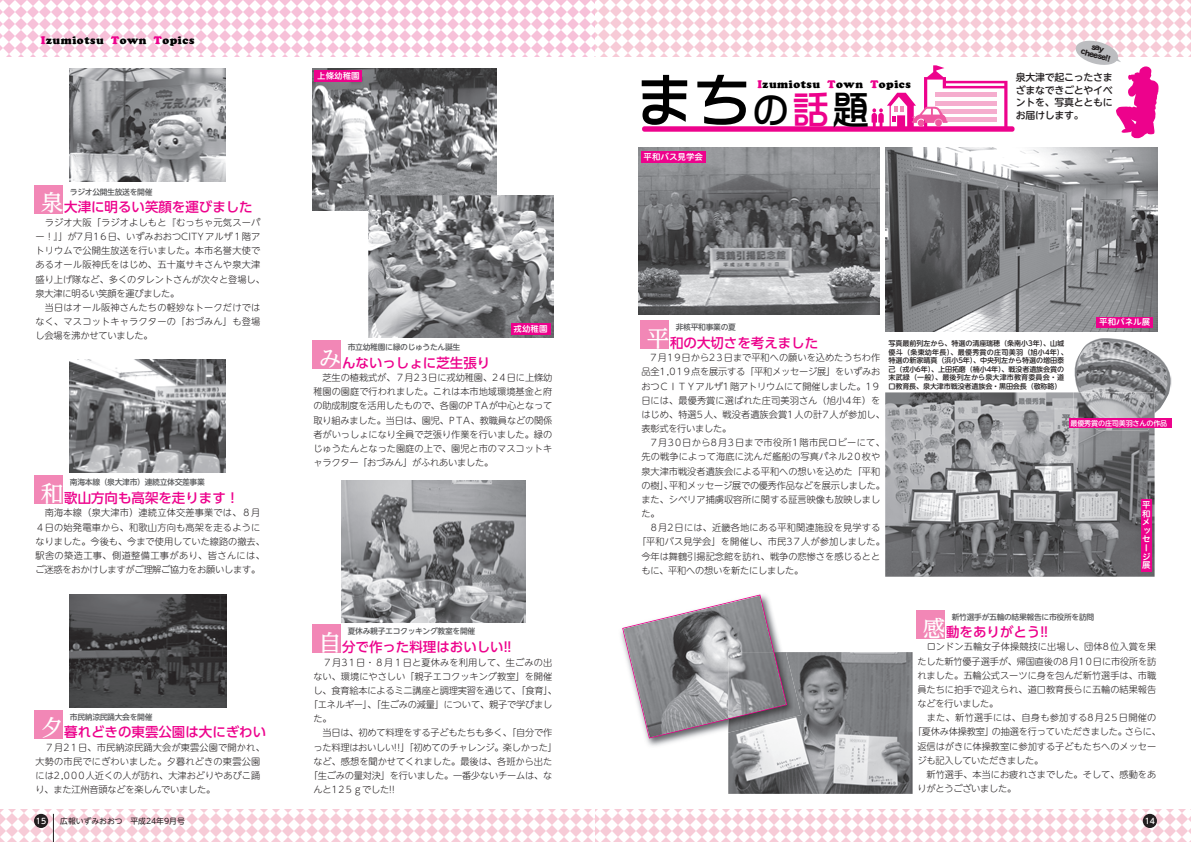
<style>
.page{position:relative;width:1191px;height:842px;background:#fff}
.page>*{position:absolute;margin:0;border:0;box-sizing:border-box;transform-origin:0 0}
.t1{font:62px "DFPPOP Mix CID W5";color:#000}
.t2{font:500 13.5px "UD Shin Go Pro";color:#ed028c}
.t3{font:900 11.3px "Cooper";letter-spacing:.05em;color:#000}
.t4{font:500 9.9px/12.8px "UD Shin M Go Pro";letter-spacing:-.025em;color:#231f20;text-align:justify}
.t5{font:300 9.2px/14.2px "UD Shin M Go Pro";letter-spacing:-.005em;color:#231f20;text-align:justify}
.t6{font:300 9.2px/14.2px "UD Shin M Go Pro";letter-spacing:.015em;color:#231f20}
.t7{font:300 9.2px "UD Shin M Go Pro";letter-spacing:-.025em;color:#231f20}
.t8{font:300 9.2px "UD Shin M Go Pro";letter-spacing:.025em;color:#231f20}
.t9{font:8.5px/8.5px "Hiragino UD Sans R Std N W6";color:#fff;text-align:justify}
.t10{font:500 7.8px "UD Shin M Go Pro";letter-spacing:-.04em;color:#57585a}
.t11{font:7.8px "UD Shin M Go Pro";color:#231f20}
.t12{font:500 7.8px "UD Shin M Go Pro";color:#fff}
.t13{font:500 7.1px/8.5px "UD Shin M Go Pro";letter-spacing:-.015em;color:#231f20}
.t14{font:500 7.1px "UD Shin M Go Pro";letter-spacing:-.025em;color:#fff}
.t15{font:7.1px/7.4px "Hira Kaku Std W8";color:#231f20;text-align:center}
.s1{color:#ed028c}
.s2{font-family:"UD Reimin Pro";font-size:22.7px;color:#fff}
.s3{font-size:40px}
.s4{font-size:40px;color:#ed028c}
</style>
<div class="page">
<svg style="left:595px;top:809px;width:596px;height:1px"></svg>
<svg style="left:595px;top:810px;width:596px;height:32px"></svg>
<svg style="left:595px;top:0;width:596px;height:57px"></svg>
<div style="left:1142px;top:814px;width:15px;height:14px;background:#231f20;border-radius:50%"></div>
<svg style="left:642px;top:65px;width:373px;height:67px"></svg>
<svg style="left:1074px;top:39px;width:84px;height:100px"></svg>
<div style="left:640px;top:320px;width:28px;height:29px;background:#f287b6"></div>
<img style="left:885px;top:148px;width:272px;height:184px">
<img style="left:885px;top:392px;width:269px;height:185px">
<img style="left:638px;top:148px;width:241px;height:167px">
<img style="left:1074px;top:338px;width:97px;height:80px">
<img style="left:1073px;top:392px;width:81px;height:38px">
<div style="left:641px;top:152px;width:64px;height:11px;background:#ed028c"></div>
<div style="left:1096px;top:317px;width:57px;height:11px;background:#ed028c"></div>
<div style="left:1141px;top:499px;width:10px;height:72px;background:#ed028c"></div>
<div style="left:1069px;top:418px;width:102px;height:10px;background:#ed028c"></div>
<div style="left:916px;top:610px;width:28px;height:29px;background:#f287b6"></div>
<img style="left:728px;top:652px;width:184px;height:142px">
<img style="left:621px;top:631px;width:165px;height:121px">
<img style="left:787px;top:652px;width:14px;height:81px">
<svg style="left:622px;top:594px;width:165px;height:145px"></svg>
<img style="left:623px;top:595px;width:150px;height:142px">
<img style="left:728px;top:652px;width:58px;height:66px">
<svg style="left:0;top:809px;width:592px;height:1px"></svg>
<svg style="left:0;top:810px;width:595px;height:32px"></svg>
<div style="left:34px;top:814px;width:14px;height:14px;background:#231f20;border-radius:50%"></div>
<svg style="left:53px;top:814px;width:1px;height:28px"></svg>
<svg style="left:0;top:0;width:595px;height:57px"></svg>
<div style="left:312px;top:340px;width:29px;height:29px;background:#f287b6"></div>
<img style="left:312px;top:68px;width:185px;height:128px">
<img style="left:312px;top:196px;width:57px;height:14px">
<img style="left:369px;top:196px;width:184px;height:142px">
<div style="left:34px;top:185px;width:29px;height:29px;background:#f287b6"></div>
<img style="left:70px;top:68px;width:156px;height:114px">
<div style="left:34px;top:710px;width:29px;height:28px;background:#f287b6"></div>
<img style="left:70px;top:594px;width:156px;height:114px">
<div style="left:312px;top:625px;width:29px;height:28px;background:#f287b6"></div>
<img style="left:341px;top:480px;width:185px;height:142px">
<div style="left:34px;top:476px;width:29px;height:28px;background:#f287b6"></div>
<img style="left:70px;top:360px;width:156px;height:113px">
<div style="left:314px;top:71px;width:48px;height:11px;background:#ed028c"></div>
<div style="left:511px;top:324px;width:39px;height:11px;background:#ed028c"></div>
<p class="t3" style="left:41px;top:33px;width:155px"><span class="s1">I</span>zumiotsu <span class="s1">T</span>own <span class="s1">T</span>opics</p>
<p class="t10" style="left:70px;top:189px;width:84px">ラジオ公開生放送を開催</p>
<h2 class="t2" style="left:41px;top:202px;width:213px"><span class="s2">泉</span>大津に明るい笑顔を運びました</h2>
<p class="t6" style="left:35px;top:217px;width:231px;text-indent:9px">ラジオ大阪「ラジオよしもと『むっちゃ元気スーパー！』」が7月16日、いずみおおつCITY アルザ１階アトリウムで公開生放送を行いました。本市名誉大使であるオール阪神氏をはじめ、五十嵐サキさんや泉大津盛り上げ隊など、多くのタレントさんが次々と登場し、泉大津に明るい笑顔を運びました。</p>
<p class="t5" style="left:35px;top:302px;width:226px;text-indent:9px">当日はオール阪神さんたちの軽妙なトークだけではなく、マスコットキャラクターの「おづみん」も登場し会場を沸かせていました。</p>
<p class="t10" style="left:70px;top:479px;width:137px">南海本線（泉大津市）連続立体交差事業</p>
<h2 class="t2" style="left:41px;top:493px;width:200px"><span class="s2">和</span>歌山方向も高架を走ります！</h2>
<p class="t6" style="left:35px;top:507px;width:231px;text-align:center">南海本線（泉大津市）連続立体交差事業では、８月<br>４日の始発電車から、和歌山方向も高架を走るようになりました。今後も、今まで使用していた線路の撤去、駅舎の築造工事、側道整備工事があり、皆さんには、ご迷惑をおかけしますがご理解ご協力をお願いします。</p>
<p class="t10" style="left:70px;top:714px;width:84px">市民納涼民踊大会を開催</p>
<h2 class="t2" style="left:41px;top:727px;width:227px"><span class="s2">夕</span>暮れどきの東雲公園は大にぎわい</h2>
<p class="t6" style="left:35px;top:741px;width:231px;text-indent:9px">７月21日、市民納涼民踊大会が東雲公園で開かれ、大勢の市民でにぎわいました。夕暮れどきの東雲公園には2 ,000人近くの人が訪れ、大津おどりやあびこ踊り、また江州音頭などを楽しんでいました。</p>
<p class="t12" style="left:36px;top:818px;width:12px">15</p>
<p class="t11" style="left:60px;top:818px;width:126px">広報いずみおおつ　平成24年9月号</p>
<p class="t9" style="left:317px;top:73px;width:44px">上條幼稚園</p>
<p class="t10" style="left:348px;top:344px;width:114px">市立幼稚園に緑のじゅうたん誕生</p>
<h2 class="t2" style="left:319px;top:357px;width:173px"><span class="s2">み</span>んないっしょに芝生張り</h2>
<p class="t9" style="left:513px;top:326px;width:36px">戎幼稚園</p>
<p class="t5" style="left:313px;top:372px;width:240px;text-indent:9px">芝生の植栽式が、７月23日に戎幼稚園、24日に上條幼稚園の園庭で行われました。これは本市地域環境基金と府の助成制度を活用したもので、各園のP TAが中心となって取り組みました。当日は、園児、P TA、教職員などの関係者がいっしょになり全員で芝張り作業を行いました。緑のじゅうたんとなった園庭の上で、園児と市のマスコットキャラクター「おづみん」がふれあいました。</p>
<p class="t10" style="left:348px;top:629px;width:129px">夏休み親子エコクッキング教室を開催</p>
<h2 class="t2" style="left:319px;top:642px;width:194px"><span class="s2">自</span>分で作った料理はおいしい!!</h2>
<p class="t6" style="left:323px;top:656px;width:231px">７月31日・８月１日と夏休みを利用して、生ごみの出</p>
<p class="t5" style="left:313px;top:670px;width:240px">ない、環境にやさしい「親子エコクッキング教室」を開催</p>
<p class="t5" style="left:313px;top:684px;width:245px">し、食育絵本によるミニ講座と調理実習を通じて、「食育」、</p>
<p class="t5" style="left:309px;top:699px;width:245px">「エネルギー」、「生ごみの減量」について、親子で学びまし</p>
<p class="t5" style="left:313px;top:713px;width:20px">た。</p>
<p class="t5" style="left:322px;top:727px;width:231px">当日は、初めて料理をする子どもたちも多く、「自分で作</p>
<p class="t7" style="left:313px;top:744px;width:245px">った料理はおいしい!!」「初めてのチャレンジ。楽しかった」</p>
<p class="t5" style="left:313px;top:755px;width:240px">など、感想を聞かせてくれました。最後は、各班から出た</p>
<p class="t5" style="left:309px;top:769px;width:245px">「生ごみの量対決」を行いました。一番少ないチームは、な</p>
<p class="t7" style="left:313px;top:786px;width:83px">んと125 ｇでした!!</p>
<h1 class="t1" style="left:633px;top:76px;width:239px">まち<span class="s3">の</span><span class="s4">話</span><span class="s3">題</span></h1>
<p class="t3" style="left:757px;top:78px;width:155px"><span class="s1">I</span>zumiotsu <span class="s1">T</span>own <span class="s1">T</span>opics</p>
<p class="t9" style="left:643px;top:154px;width:61px">平和バス見学会</p>
<p class="t15" style="left:1083px;top:41px;width:32px;rotate:15deg">say cheese!!</p>
<p class="t4" style="left:1015px;top:72px;width:98px">泉大津で起こったさまざまなできごとやイベントを、写真とともにお届けします。</p>
<p class="t10" style="left:676px;top:324px;width:62px">非核平和事業の夏</p>
<h2 class="t2" style="left:646px;top:337px;width:173px"><span class="s2">平</span>和の大切さを考えました</h2>
<p class="t5" style="left:641px;top:352px;width:245px;text-align:left;text-indent:9px">7月19日から23日まで平和への願いを込めたうちわ作品全1 ,019点を展示する「平和メッセージ展」をいずみおおつＣＩＴＹアルザ1階アトリウムにて開催しました。19日には、最優秀賞に選ばれた庄司美羽さん（旭小4年）をはじめ、特選5人、戦没者遺族会賞1人の計7人が参加し、表彰式を行いました。</p>
<p class="t5" style="left:641px;top:437px;width:245px;text-align:left;text-indent:10px">7月30日から8月3日まで市役所1階市民ロビーにて、先の戦争によって海底に沈んだ艦船の写真パネル20枚や泉大津市戦没者遺族会による平和への想いを込めた「平和の樹」、平和メッセージ展での優秀作品などを展示しました。また、シベリア捕虜収容所に関する証言映像も放映しました。</p>
<p class="t6" style="left:650px;top:522px;width:231px">8月2日には、近畿各地にある平和関連施設を見学する</p>
<p class="t6" style="left:637px;top:536px;width:249px">「平和バス見学会」を開催し、市民37人が参加しました。</p>
<p class="t5" style="left:641px;top:550px;width:240px">今年は舞鶴引揚記念館を訪れ、戦争の悲惨さを感じるとと</p>
<p class="t7" style="left:641px;top:567px;width:163px">もに、平和への想いを新たにしました。</p>
<p class="t13" style="left:888px;top:340px;width:181px">写真最前列左から、特選の清座瑞穂（条南小3年）、山城優斗（条東幼年長）、最優秀賞の庄司美羽（旭小4年）、特選の新家晴真（浜小5年）、中央列左から特選の増田泰己（戎小6年）、上田拓磨（楠小4年）、戦没者遺族会賞の末武緑（一般）、最後列左から泉大津市教育委員会・道口教育長、泉大津市戦没者遺族会・黒田会長（敬称略）</p>
<p class="t9" style="left:1099px;top:319px;width:53px">平和パネル展</p>
<p class="t14" style="left:1070px;top:420px;width:98px">最優秀賞の庄司美羽さんの作品</p>
<p class="t9" style="left:1142px;top:502px;width:10px">平和メッセージ展</p>
<p class="t10" style="left:951px;top:614px;width:144px">新竹選手が五輪の結果報告に市役所を訪問</p>
<h2 class="t2" style="left:922px;top:627px;width:127px"><span class="s2">感</span>動をありがとう!!</h2>
<p class="t5" style="left:917px;top:641px;width:240px;text-indent:9px">ロンドン五輪女子体操競技に出場し、団体8位入賞を果たした新竹優子選手が、帰国直後の8月10日に市役所を訪れました。五輪公式スーツに身を包んだ新竹選手は、市職員たちに拍手で迎えられ、道口教育長らに五輪の結果報告などを行いました。</p>
<p class="t8" style="left:927px;top:714px;width:231px">また、新竹選手には、自身も参加する8月25日開催の</p>
<p class="t7" style="left:912px;top:728px;width:250px">「夏休み体操教室」の抽選を行っていただきました。さらに、</p>
<p class="t5" style="left:917px;top:740px;width:240px">返信はがきに体操教室に参加する子どもたちへのメッセー</p>
<p class="t7" style="left:917px;top:757px;width:127px">ジも記入していただきました。</p>
<p class="t5" style="left:926px;top:769px;width:231px">新竹選手、本当にお疲れさまでした。そして、感動をあ</p>
<p class="t7" style="left:917px;top:785px;width:101px">りがとうございました。</p>
<p class="t12" style="left:1144px;top:818px;width:12px">14</p>
</div>
